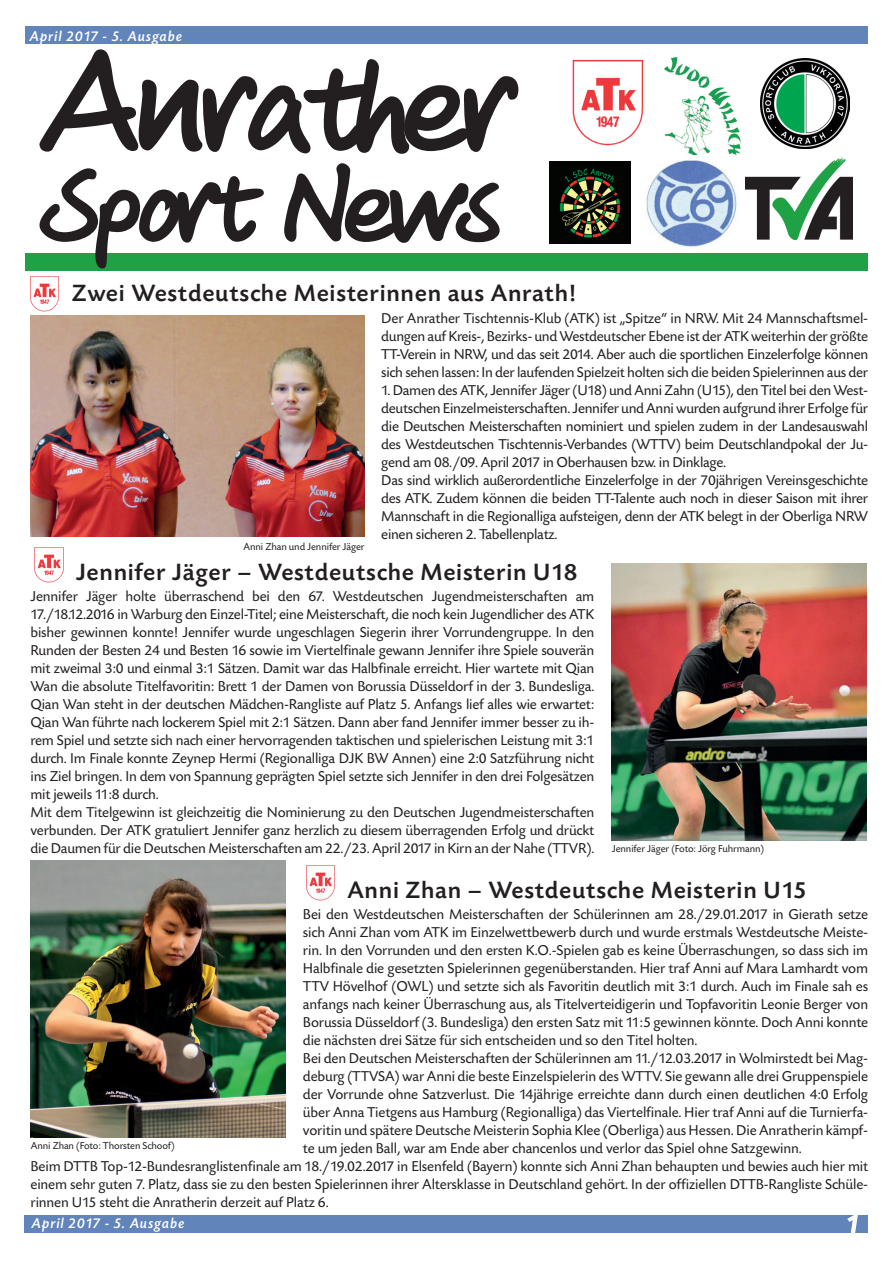
<style>
.page{position:relative;width:893px;height:1263px;background:#fff}
.page>*{position:absolute;margin:0;border:0;box-sizing:border-box;transform-origin:0 0}
.t1{font:135px "Veneto Handwriting";color:#231f20}
.t2{font:106.5px "Veneto Handwriting";letter-spacing:-.01em;color:#231f20}
.t3{font:27px "Today SH Med Ita";color:#fff}
.t4{font:500 24.75px "Today SB";letter-spacing:.03em;color:#231f20}
.t5{font:15px/18px "Today SB";letter-spacing:-.015em;color:#231f20}
.t6{font:15px "Today SH Med Ita";letter-spacing:.1em;color:#fff}
.t7{font:10.5px "Today SB";letter-spacing:-.01em;color:#231f20}
.s1{font-size:149.1px}
</style>
<div class="page">
<div style="left:26px;top:254px;width:842px;height:17px;background:#1fa245"></div>
<div style="left:26px;top:27px;width:842px;height:17px;background:#6184ba"></div>
<img style="left:646px;top:160px;width:92px;height:87px">
<img style="left:761px;top:59px;width:89px;height:89px">
<img style="left:572px;top:59px;width:72px;height:87px">
<img style="left:664px;top:57px;width:76px;height:98px">
<img style="left:746px;top:158px;width:107px;height:83px">
<svg style="left:37px;top:49px;width:483px;height:220px"></svg>
<div style="left:25px;top:1215px;width:843px;height:17px;background:#6184ba"></div>
<svg style="left:846px;top:1215px;width:13px;height:18px"></svg>
<img style="left:31px;top:315px;width:333px;height:221px">
<img style="left:549px;top:161px;width:82px;height:82px">
<img style="left:611px;top:563px;width:255px;height:277px">
<img style="left:31px;top:860px;width:255px;height:277px">
<img style="left:30px;top:276px;width:29px;height:35px">
<img style="left:34px;top:547px;width:30px;height:35px">
<img style="left:306px;top:865px;width:29px;height:35px">
<p class="t6" style="left:30px;top:28px;width:154px">April 2017 - 5. Ausgabe</p>
<h1 class="t1" style="left:40px;top:31px;width:471px"><span class="s1">An</span>rather</h1>
<h2 class="t2" style="left:39px;top:147px;width:463px">Sport News</h2>
<h3 class="t4" style="left:72px;top:280px;width:506px">Zwei Westdeutsche Meisterinnen aus Anrath!</h3>
<p class="t5" style="left:381px;top:310px;width:488px;text-align:justify">Der Anrather Tischtennis-Klub (ATK) ist „Spitze“ in NRW. Mit 24 Mannschaftsmel&shy;dungen auf Kreis-, Bezirks- und Westdeutscher Ebene ist der ATK weiterhin der größte TT-Verein in NRW, und das seit 2014. Aber auch die sportlichen Einzelerfolge können sich sehen lassen: In der laufenden Spielzeit holten sich die beiden Spielerinnen aus der</p>
<p class="t5" style="left:381px;top:382px;width:488px">1. Damen des ATK, Jennifer Jäger (U18) und Anni Zahn (U15), den Titel bei den West&shy;deutschen Einzelmeisterschaften. Jennifer und Anni wurden aufgrund ihrer Erfolge für die Deutschen Meisterschaften nominiert und spielen zudem in der Landesauswahl des Westdeutschen Tischtennis-Verbandes (WTTV) beim Deutschlandpokal der Ju&shy;gend am 08./09. April 2017 in Oberhausen bzw. in Dinklage.<br>Das sind wirklich außerordentliche Einzelerfolge in der 70jährigen Vereinsgeschichte des ATK. Zudem können die beiden TT-Talente auch noch in dieser Saison mit ihrer Mannschaft in die Regionalliga aufsteigen, denn der ATK belegt in der Oberliga NRW einen sicheren 2. Tabellenplatz.</p>
<h3 class="t4" style="left:76px;top:559px;width:503px">Jennifer Jäger – Westdeutsche Meisterin U18</h3>
<p class="t5" style="left:30px;top:587px;width:565px">Jennifer Jäger holte überraschend bei den 67. Westdeutschen Jugendmeisterschaften am 17./18.12.2016 in Warburg den Einzel-Titel; eine Meisterschaft, die noch kein Jugendlicher des ATK bisher gewinnen konnte! Jennifer wurde ungeschlagen Siegerin ihrer Vorrundengruppe. In den Runden der Besten 24 und Besten 16 sowie im Viertelfinale gewann Jennifer ihre Spiele souverän mit zweimal 3:0 und einmal 3:1 Sätzen. Damit war das Halbfinale erreicht. Hier wartete mit Qian Wan die absolute Titelfavoritin: Brett 1 der Damen von Borussia Düsseldorf in der 3. Bundesliga.<br>Qian Wan steht in der deutschen Mädchen-Rangliste auf Platz 5. Anfangs lief alles wie erwartet:<br>Qian Wan führte nach lockerem Spiel mit 2:1 Sätzen. Dann aber fand Jennifer immer besser zu ih&shy;rem Spiel und setzte sich nach einer hervorragenden taktischen und spielerischen Leistung mit 3:1 durch. Im Finale konnte Zeynep Hermi (Regionalliga DJK BW Annen) eine 2:0 Satzführung nicht ins Ziel bringen. In dem von Spannung geprägten Spiel setzte sich Jennifer in den drei Folgesätzen mit jeweils 11:8 durch.<br>Mit dem Titelgewinn ist gleichzeitig die Nominierung zu den Deutschen Jugendmeisterschaften verbunden. Der ATK gratuliert Jennifer ganz herzlich zu diesem überragenden Erfolg und drückt die Daumen für die Deutschen Meisterschaften am 22./23. April 2017 in Kirn an der Nahe (TTVR).</p>
<h3 class="t4" style="left:347px;top:877px;width:461px">Anni Zhan – Westdeutsche Meisterin U15</h3>
<p class="t5" style="left:303px;top:905px;width:567px">Bei den Westdeutschen Meisterschaften der Schülerinnen am 28./29.01.2017 in Gierath setze</p>
<p class="t5" style="left:303px;top:923px;width:567px">sich Anni Zhan vom ATK im Einzelwettbewerb durch und wurde erstmals Westdeutsche Meiste-</p>
<p class="t5" style="left:303px;top:941px;width:567px">rin. In den Vorrunden und den ersten K.O.-Spielen gab es keine Überraschungen, so dass sich im</p>
<p class="t5" style="left:303px;top:959px;width:567px">Halbfinale die gesetzten Spielerinnen gegenüberstanden. Hier traf Anni auf Mara Lamhardt vom</p>
<p class="t5" style="left:303px;top:977px;width:567px">TTV Hövelhof (OWL) und setzte sich als Favoritin deutlich mit 3:1 durch. Auch im Finale sah es</p>
<p class="t5" style="left:303px;top:995px;width:567px">anfangs nach keiner Überraschung aus, als Titelverteidigerin und Topfavoritin Leonie Berger von</p>
<p class="t5" style="left:303px;top:1013px;width:567px">Borussia Düsseldorf (3. Bundesliga) den ersten Satz mit 11:5 gewinnen könnte. Doch Anni konnte</p>
<p class="t5" style="left:303px;top:1031px;width:396px">die nächsten drei Sätze für sich entscheiden und so den Titel holten.</p>
<p class="t5" style="left:303px;top:1049px;width:567px">Bei den Deutschen Meisterschaften der Schülerinnen am 11./12.03.2017 in Wolmirstedt bei Mag-</p>
<p class="t5" style="left:303px;top:1067px;width:567px">deburg (TTVSA) war Anni die beste Einzelspielerin des WTTV. Sie gewann alle drei Gruppenspiele</p>
<p class="t5" style="left:303px;top:1085px;width:567px">der Vorrunde ohne Satzverlust. Die 14jährige erreichte dann durch einen deutlichen 4:0 Erfolg</p>
<p class="t5" style="left:303px;top:1103px;width:567px">über Anna Tietgens aus Hamburg (Regionalliga) das Viertelfinale. Hier traf Anni auf die Turnierfa-</p>
<p class="t5" style="left:303px;top:1121px;width:567px">voritin und spätere Deutsche Meisterin Sophia Klee (Oberliga) aus Hessen. Die Anratherin kämpf-</p>
<p class="t5" style="left:303px;top:1139px;width:500px">te um jeden Ball, war am Ende aber chancenlos und verlor das Spiel ohne Satzgewinn.</p>
<p class="t5" style="left:31px;top:1157px;width:839px">Beim DTTB Top-12-Bundesranglistenfinale am 18./19.02.2017 in Elsenfeld (Bayern) konnte sich Anni Zhan behaupten und bewies auch hier mit</p>
<p class="t5" style="left:31px;top:1175px;width:839px">einem sehr guten 7. Platz, dass sie zu den besten Spielerinnen ihrer Altersklasse in Deutschland gehört. In der offiziellen DTTB-Rangliste Schüle-</p>
<p class="t5" style="left:31px;top:1193px;width:300px">rinnen U15 steht die Anratherin derzeit auf Platz 6.</p>
<p class="t7" style="left:244px;top:541px;width:123px">Anni Zhan und Jennifer Jäger</p>
<p class="t7" style="left:612px;top:843px;width:154px">Jennifer Jäger (Foto: Jörg Fuhrmann)</p>
<p class="t7" style="left:31px;top:1140px;width:145px">Anni Zhan (Foto: Thorsten Schoof)</p>
<p class="t6" style="left:32px;top:1216px;width:154px">April 2017 - 5. Ausgabe</p>
<h3 class="t3" style="left:847px;top:1210px;width:11px">1</h3>
</div>
